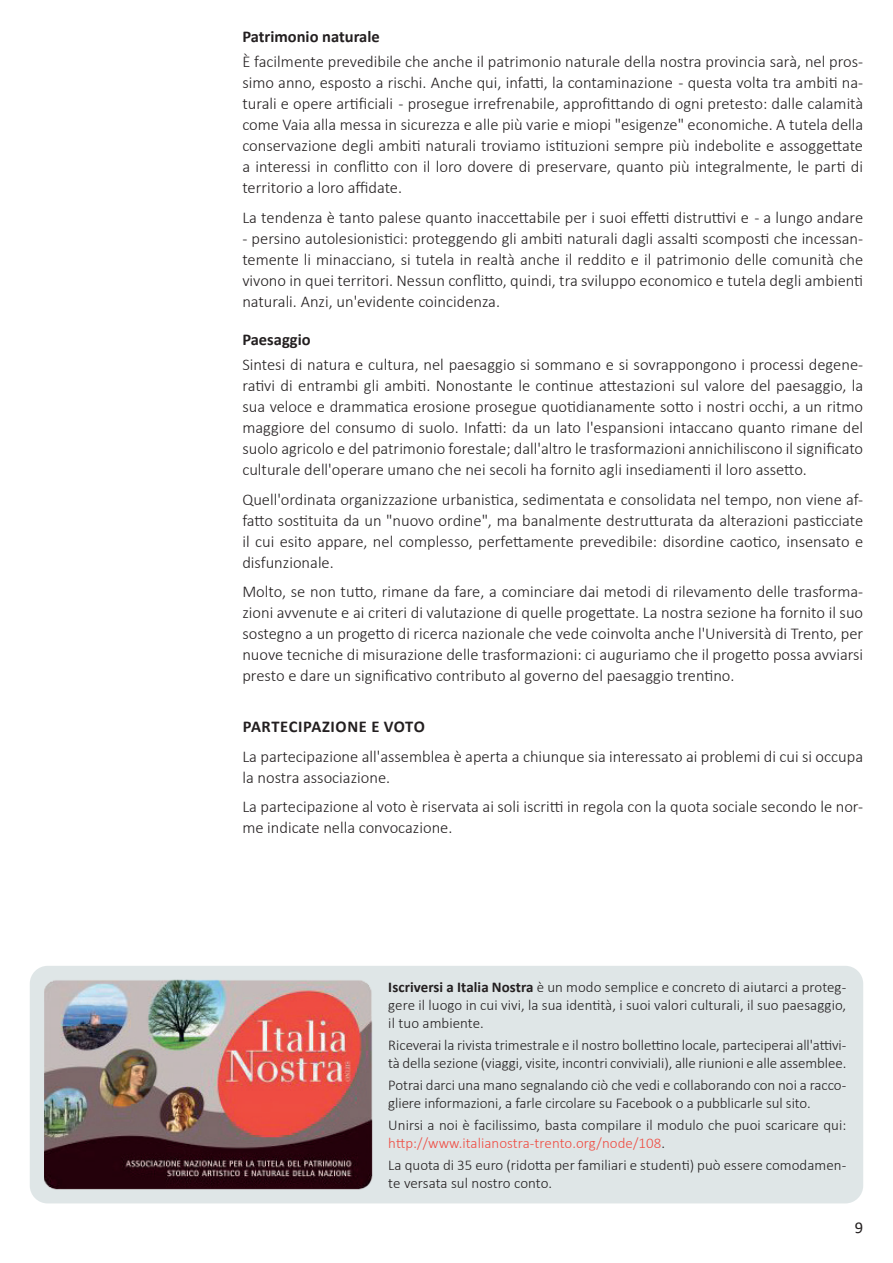
<style>
.page{position:relative;width:893px;height:1263px;background:#fff}
.page>*{position:absolute;margin:0;border:0;box-sizing:border-box;transform-origin:0 0}
.t1{font:300 16.5px/21px "Calibri";color:#231f20;text-align:justify}
.t2{font:700 16.5px "Calibri";color:#231f20}
.t3{font:700 16.5px "Calibri";letter-spacing:.04em;color:#231f20}
.t4{font:16.5px "Calibri";color:#231f20}
.t5{font:300 14.85px/17.9px "Calibri";letter-spacing:-.005em;color:#231f20}
.s1{font-weight:700}
.s2{color:#ef4c42}
</style>
<div class="page">
<div style="left:30px;top:966px;width:833px;height:237px;background:#dfe6e7;border-radius:18px"></div>
<img style="left:44px;top:979px;width:329px;height:211px">
<p class="t2" style="left:242px;top:25px;width:139px">Patrimonio naturale</p>
<p class="t1" style="left:242px;top:51px;width:622px">È facilmente prevedibile che anche il patrimonio naturale della nostra provincia sarà, nel pros&shy;simo anno, esposto a rischi. Anche qui, infatti, la contaminazione - questa volta tra ambiti na&shy;turali e opere artificiali - prosegue irrefrenabile, approfittando di ogni pretesto: dalle calamità come Vaia alla messa in sicurezza e alle più varie e miopi "esigenze" economiche. A tutela della conservazione degli ambiti naturali troviamo istituzioni sempre più indebolite e assoggettate a interessi in conflitto con il loro dovere di preservare, quanto più integralmente, le parti di territorio a loro affidate.</p>
<p class="t1" style="left:242px;top:207px;width:622px">La tendenza è tanto palese quanto inaccettabile per i suoi effetti distruttivi e - a lungo andare</p>
<p class="t1" style="left:242px;top:228px;width:622px">- persino autolesionistici: proteggendo gli ambiti naturali dagli assalti scomposti che incessan&shy;temente li minacciano, si tutela in realtà anche il reddito e il patrimonio delle comunità che vivono in quei territori. Nessun conflitto, quindi, tra sviluppo economico e tutela degli ambienti naturali. Anzi, un'evidente coincidenza.</p>
<p class="t2" style="left:242px;top:328px;width:70px">Paesaggio</p>
<p class="t1" style="left:242px;top:354px;width:622px">Sintesi di natura e cultura, nel paesaggio si sommano e si sovrappongono i processi degene&shy;rativi di entrambi gli ambiti. Nonostante le continue attestazioni sul valore del paesaggio, la sua veloce e drammatica erosione prosegue quotidianamente sotto i nostri occhi, a un ritmo maggiore del consumo di suolo. Infatti: da un lato l'espansioni intaccano quanto rimane del suolo agricolo e del patrimonio forestale; dall'altro le trasformazioni annichiliscono il significato culturale dell'operare umano che nei secoli ha fornito agli insediamenti il loro assetto.</p>
<p class="t1" style="left:242px;top:489px;width:622px">Quell'ordinata organizzazione urbanistica, sedimentata e consolidata nel tempo, non viene af&shy;fatto sostituita da un "nuovo ordine", ma banalmente destrutturata da alterazioni pasticciate il cui esito appare, nel complesso, perfettamente prevedibile: disordine caotico, insensato e disfunzionale.</p>
<p class="t1" style="left:242px;top:581px;width:622px">Molto, se non tutto, rimane da fare, a cominciare dai metodi di rilevamento delle trasforma&shy;zioni avvenute e ai criteri di valutazione di quelle progettate. La nostra sezione ha fornito il suo sostegno a un progetto di ricerca nazionale che vede coinvolta anche l'Università di Trento, per nuove tecniche di misurazione delle trasformazioni: ci auguriamo che il progetto possa avviarsi presto e dare un significativo contributo al governo del paesaggio trentino.</p>
<p class="t3" style="left:243px;top:715px;width:184px">PARTECIPAZIONE E VOTO</p>
<p class="t1" style="left:242px;top:745px;width:622px">La partecipazione all'assemblea è aperta a chiunque sia interessato ai problemi di cui si occupa la nostra associazione.</p>
<p class="t1" style="left:242px;top:796px;width:622px">La partecipazione al voto è riservata ai soli iscritti in regola con la quota sociale secondo le nor&shy;me indicate nella convocazione.</p>
<p class="t5" style="left:388px;top:978px;width:459px;text-align:justify"><span class="s1">Iscriversi a Italia Nostra</span> è un modo semplice e concreto di aiutarci a proteg&shy;gere il luogo in cui vivi, la sua identità, i suoi valori culturali, il suo paesaggio, il tuo ambiente.</p>
<p class="t5" style="left:388px;top:1036px;width:460px">Riceverai la rivista trimestrale e il nostro bollettino locale, parteciperai all'attivi&shy;tà della sezione (viaggi, visite, incontri conviviali), alle riunioni e alle assemblee.</p>
<p class="t5" style="left:388px;top:1076px;width:459px">Potrai darci una mano segnalando ciò che vedi e collaborando con noi a racco&shy;gliere informazioni, a farle circolare su Facebook o a pubblicarle sul sito.</p>
<p class="t5" style="left:388px;top:1116px;width:459px">Unirsi a noi è facilissimo, basta compilare il modulo che puoi scaricare qui: <span class="s2">http://www.italianostra-trento.org/node/108</span>.</p>
<p class="t5" style="left:388px;top:1156px;width:459px">La quota di 35 euro (ridotta per familiari e studenti) può essere comodamen&shy;te versata sul nostro conto.</p>
<p class="t4" style="left:855px;top:1216px;width:10px">9</p>
</div>
